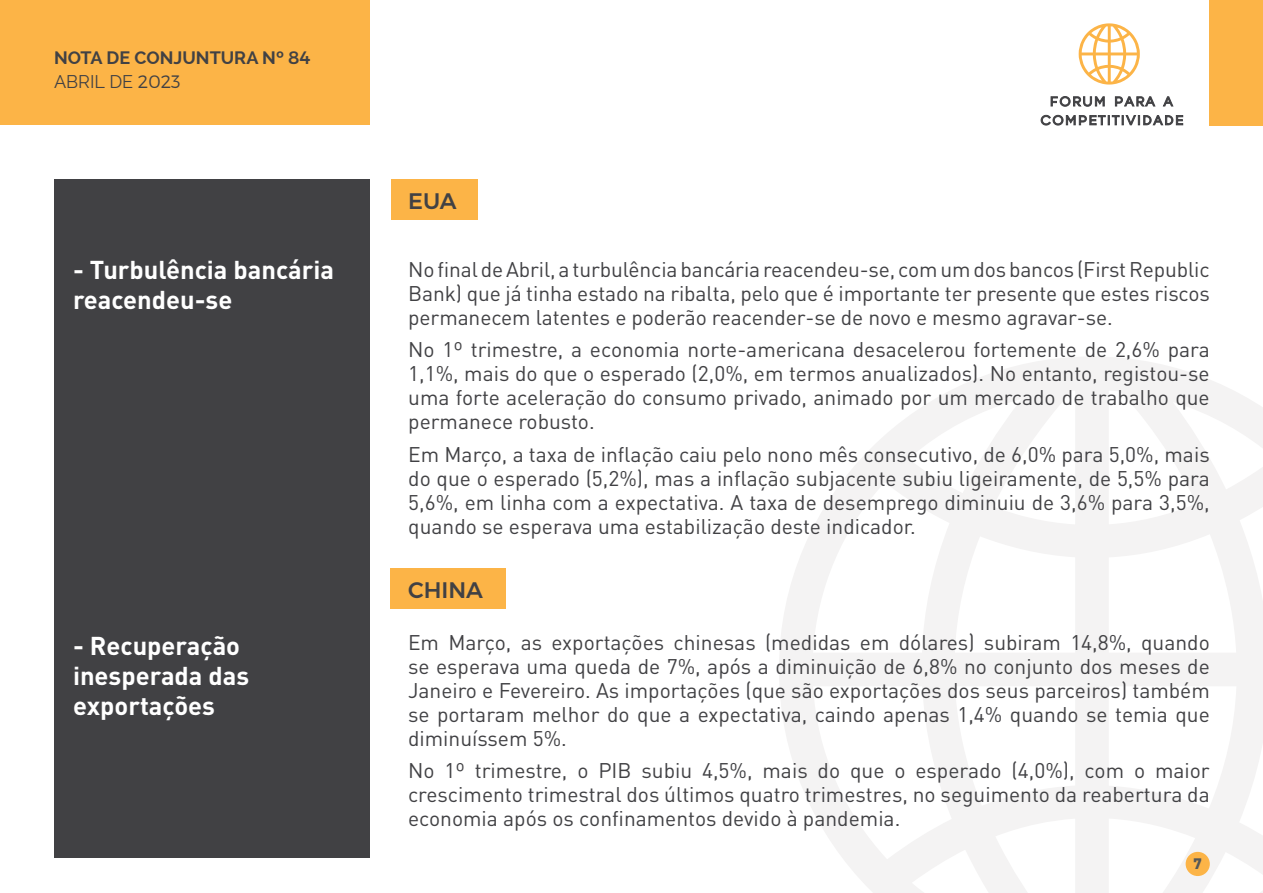
<style>
.page{position:relative;width:1263px;height:893px;background:#fff}
.page>*{position:absolute;margin:0;border:0;box-sizing:border-box;transform-origin:0 0}
.t1{font:700 25.5px/30px "DIN Pro";color:#fff}
.t2{font:500 22.5px "Montserrat";color:#414144}
.t3{font:21px/24px "DIN Pro";color:#414144;text-align:justify}
.t4{font:700 18px/23.4px "Raleway";color:#414144}
.t5{font:900 15px "DIN Pro";color:#555859}
.s1{font-family:"Montserrat";font-weight:500}
.s2{font-weight:400}
.s3{font-family:"Montserrat";font-weight:300}
</style>
<div class="page">
<div style="left:54px;top:179px;width:316px;height:678px;background:#414144"></div>
<svg style="left:779px;top:357px;width:484px;height:536px"></svg>
<div style="left:0;top:0;width:370px;height:125px;background:#fcb447"></div>
<div style="left:1210px;top:0;width:53px;height:125px;background:#fcb447"></div>
<svg style="left:1079px;top:23px;width:61px;height:62px"></svg>
<svg style="left:1050px;top:96px;width:55px;height:11px"></svg>
<svg style="left:1115px;top:96px;width:41px;height:11px"></svg>
<svg style="left:1162px;top:96px;width:12px;height:11px"></svg>
<svg style="left:1040px;top:114px;width:143px;height:12px"></svg>
<div style="left:1185px;top:852px;width:25px;height:24px;background:#fcb447;border-radius:50%"></div>
<div style="left:392px;top:179px;width:86px;height:41px;background:#fcb447"></div>
<div style="left:391px;top:568px;width:115px;height:41px;background:#fcb447"></div>
<p class="t4" style="left:54px;top:46px;width:258px">NOTA DE CONJUNTURA Nº <span class="s1">84<br></span><span class="s2">ABRIL DE</span> <span class="s3">2023</span></p>
<p class="t1" style="left:73px;top:253px;width:262px">- Turbulência bancária reacendeu-se</p>
<p class="t1" style="left:73px;top:630px;width:178px">- Recuperação inesperada das exportações</p>
<p class="t2" style="left:408px;top:187px;width:50px">EUA</p>
<p class="t3" style="left:408px;top:256px;width:803px">No final de Abril, a turbulência bancária reacendeu-se, com um dos bancos (First Republic Bank) que já tinha estado na ribalta, pelo que é importante ter presente que estes riscos permanecem latentes e poderão reacender-se de novo e mesmo agravar-se.</p>
<p class="t3" style="left:408px;top:337px;width:803px">No 1º trimestre, a economia norte-americana desacelerou fortemente de 2,6% para 1,1%, mais do que o esperado (2,0%, em termos anualizados). No entanto, registou-se uma forte aceleração do consumo privado, animado por um mercado de trabalho que permanece robusto.</p>
<p class="t3" style="left:408px;top:441px;width:803px">Em Março, a taxa de inflação caiu pelo nono mês consecutivo, de 6,0% para 5,0%, mais do que o esperado (5,2%), mas a inflação subjacente subiu ligeiramente, de 5,5% para 5,6%, em linha com a expectativa. A taxa de desemprego diminuiu de 3,6% para 3,5%, quando se esperava uma estabilização deste indicador.</p>
<p class="t2" style="left:408px;top:576px;width:76px">CHINA</p>
<p class="t3" style="left:408px;top:629px;width:803px">Em Março, as exportações chinesas (medidas em dólares) subiram 14,8%, quando se esperava uma queda de 7%, após a diminuição de 6,8% no conjunto dos meses de Janeiro e Fevereiro. As importações (que são exportações dos seus parceiros) também se portaram melhor do que a expectativa, caindo apenas 1,4% quando se temia que diminuíssem 5%.</p>
<p class="t3" style="left:408px;top:758px;width:803px">No 1º trimestre, o PIB subiu 4,5%, mais do que o esperado (4,0%), com o maior crescimento trimestral dos últimos quatro trimestres, no seguimento da reabertura da economia após os confinamentos devido à pandemia.</p>
<p class="t5" style="left:1193px;top:853px;width:10px">7</p>
</div>
